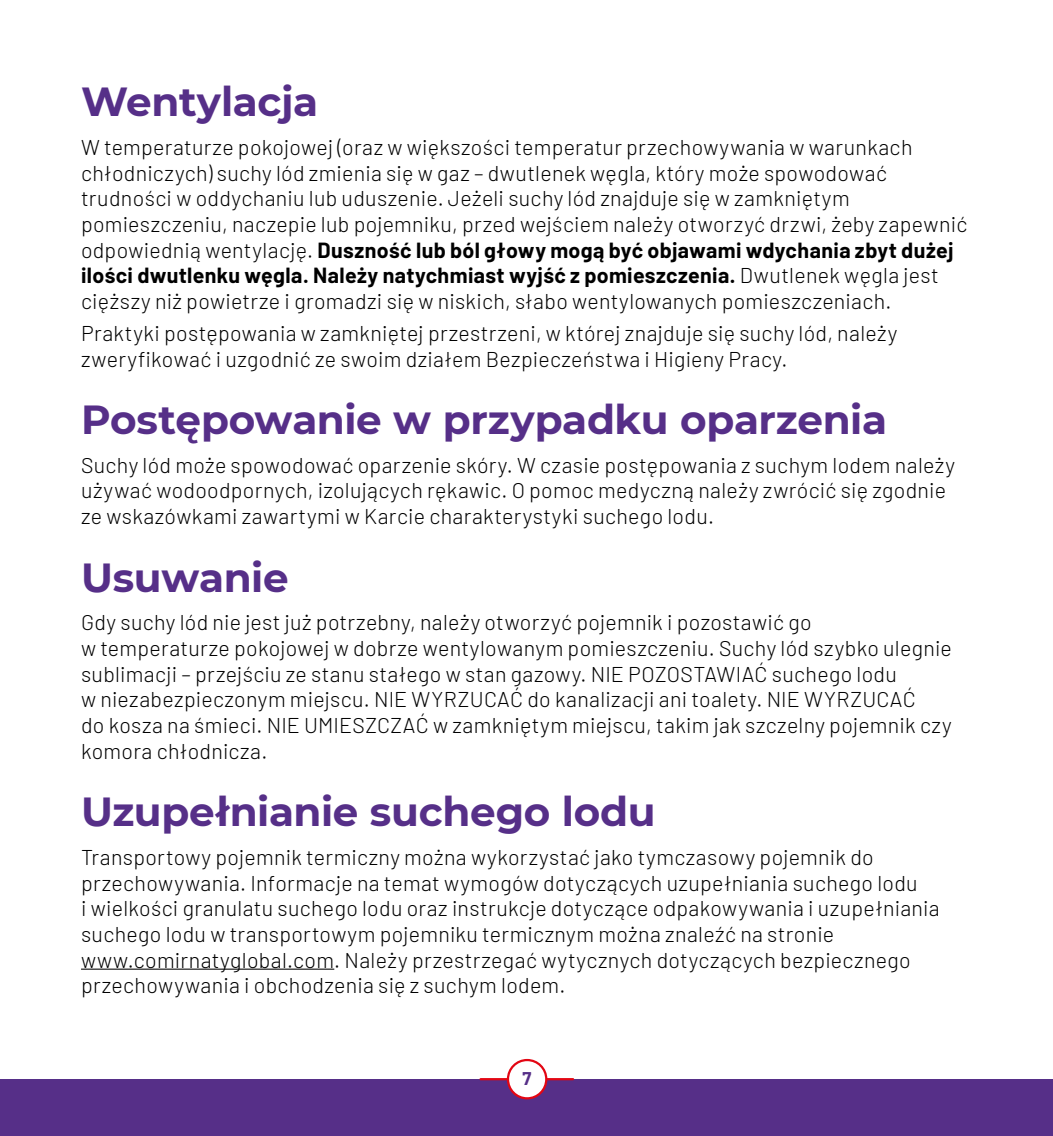
<style>
.page{position:relative;width:1053px;height:1136px;background:#fff}
.page>*{position:absolute;margin:0;border:0;box-sizing:border-box;transform-origin:0 0}
.t1{font:700 40.5px "Montserrat";letter-spacing:-.01em;color:#562f88}
.t2{font:300 21.38px/25.7px "Barlow";letter-spacing:.015em;color:#000}
.t3{font:700 18px "Barlow";color:#562f88}
.s1{font-weight:700}
</style>
<div class="page">
<div style="left:0;top:1078px;width:1052px;height:57px;background:#562f88"></div>
<hr style="left:480px;top:1077px;width:93px;height:3px;background:#e30613">
<div style="left:508px;top:1059px;width:38px;height:39px;background:#fff;border-radius:50%"></div>
<div style="left:507px;top:1058px;width:40px;height:41px;border:2px solid #e30613;border-radius:50%"></div>
<hr style="left:81px;top:968px;width:253px;height:1px;background:#000">
<h1 class="t1" style="left:81px;top:73px;width:238px">Wentylacja</h1>
<p class="t2" style="left:81px;top:133px;width:887px">W temperaturze pokojowej (oraz w większości temperatur przechowywania w warunkach chłodniczych) suchy lód zmienia się w gaz – dwutlenek węgla, który może spowodować trudności w oddychaniu lub uduszenie. Jeżeli suchy lód znajduje się w zamkniętym pomieszczeniu, naczepie lub pojemniku, przed wejściem należy otworzyć drzwi, żeby zapewnić odpowiednią wentylację. <span class="s1">Duszność lub ból głowy mogą być objawami wdychania zbyt dużej ilości dwutlenku węgla. Należy natychmiast wyjść z pomieszczenia.</span> Dwutlenek węgla jest cięższy niż powietrze i gromadzi się w niskich, słabo wentylowanych pomieszczeniach.</p>
<p class="t2" style="left:81px;top:319px;width:817px">Praktyki postępowania w zamkniętej przestrzeni, w której znajduje się suchy lód, należy zweryfikować i uzgodnić ze swoim działem Bezpieczeństwa i Higieny Pracy.</p>
<h1 class="t1" style="left:81px;top:391px;width:807px">Postępowanie w przypadku oparzenia</h1>
<p class="t2" style="left:81px;top:450px;width:875px">Suchy lód może spowodować oparzenie skóry. W czasie postępowania z suchym lodem należy używać wodoodpornych, izolujących rękawic. O pomoc medyczną należy zwrócić się zgodnie ze wskazówkami zawartymi w Karcie charakterystyki suchego lodu.</p>
<h1 class="t1" style="left:81px;top:548px;width:209px">Usuwanie</h1>
<p class="t2" style="left:81px;top:608px;width:872px">Gdy suchy lód nie jest już potrzebny, należy otworzyć pojemnik i pozostawić go<br>w temperaturze pokojowej w dobrze wentylowanym pomieszczeniu. Suchy lód szybko ulegnie sublimacji – przejściu ze stanu stałego w stan gazowy. NIE POZOSTAWIAĆ suchego lodu<br>w niezabezpieczonym miejscu. NIE WYRZUCAĆ do kanalizacji ani toalety. NIE WYRZUCAĆ<br>do kosza na śmieci. NIE UMIESZCZAĆ w zamkniętym miejscu, takim jak szczelny pojemnik czy komora chłodnicza.</p>
<h1 class="t1" style="left:81px;top:782px;width:576px">Uzupełnianie suchego lodu</h1>
<p class="t2" style="left:81px;top:842px;width:860px">Transportowy pojemnik termiczny można wykorzystać jako tymczasowy pojemnik do przechowywania. Informacje na temat wymogów dotyczących uzupełniania suchego lodu<br>i wielkości granulatu suchego lodu oraz instrukcje dotyczące odpakowywania i uzupełniania suchego lodu w transportowym pojemniku termicznym można znaleźć na stronie www.comirnatyglobal.com. Należy przestrzegać wytycznych dotyczących bezpiecznego przechowywania i obchodzenia się z suchym lodem.</p>
<p class="t3" style="left:522px;top:1065px;width:10px">7</p>
</div>
